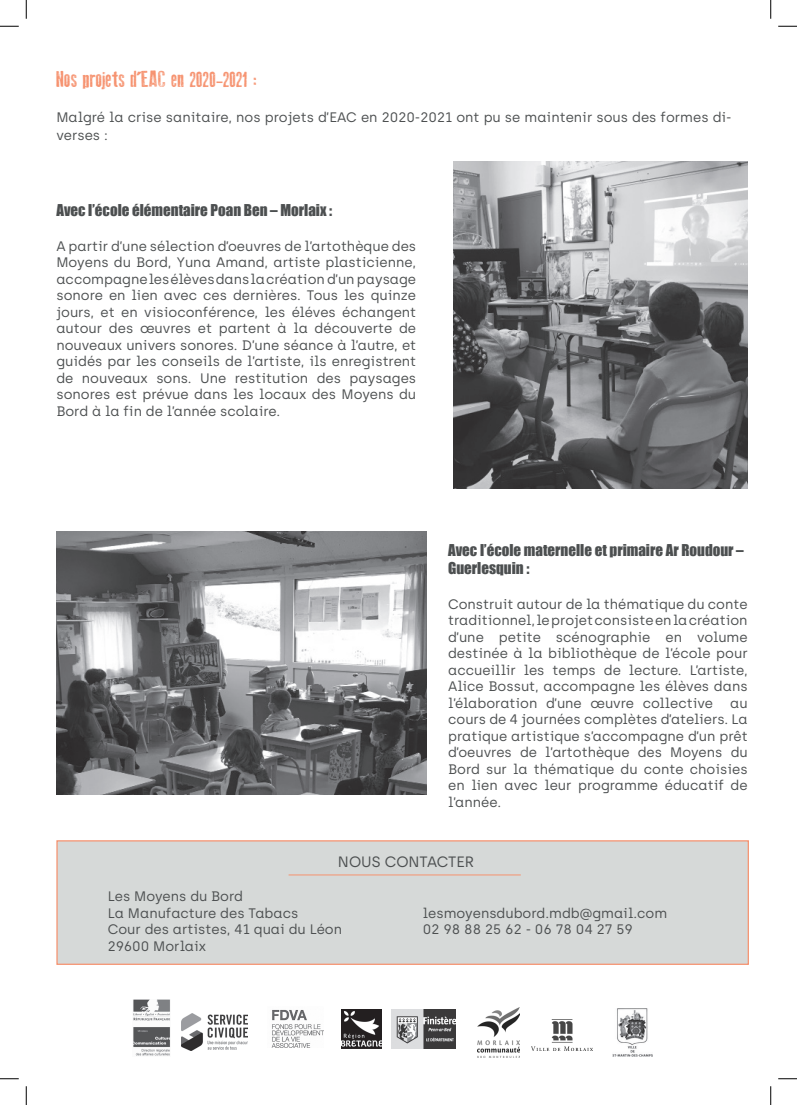
<style>
.page{position:relative;width:797px;height:1105px;background:#fff}
.page>*{position:absolute;margin:0;border:0;box-sizing:border-box;transform-origin:0 0}
.t1{font:22.5px "Old Press";color:#f6926f}
.t2{font:15px/18px "Impact";color:#4c4f50}
.t3{font:15px "Archia";color:#4c4f50}
.t4{font:13.75px/16.5px "Archia";color:#4c4f50;text-align:justify}
</style>
<div class="page">
<img style="left:453px;top:162px;width:294px;height:326px">
<img style="left:56px;top:532px;width:371px;height:262px">
<div style="left:56px;top:840px;width:693px;height:125px;background:#d6d9d8;border:1px solid #f6926f"></div>
<hr style="left:288px;top:875px;width:233px;height:1px;background:#f6926f">
<img style="left:341px;top:1010px;width:40px;height:38px">
<img style="left:478px;top:1008px;width:41px;height:49px">
<img style="left:531px;top:1021px;width:61px;height:29px">
<img style="left:612px;top:1009px;width:40px;height:47px">
<img style="left:181px;top:1013px;width:67px;height:38px">
<img style="left:133px;top:999px;width:37px;height:57px">
<img style="left:391px;top:1010px;width:65px;height:38px">
<img style="left:272px;top:1010px;width:51px;height:37px">
<svg style="left:0;top:25px;width:19px;height:2px"></svg>
<svg style="left:778px;top:25px;width:19px;height:2px"></svg>
<svg style="left:0;top:1078px;width:19px;height:1px"></svg>
<svg style="left:778px;top:1078px;width:19px;height:1px"></svg>
<svg style="left:25px;top:0;width:2px;height:19px"></svg>
<svg style="left:25px;top:1086px;width:2px;height:19px"></svg>
<svg style="left:770px;top:0;width:1px;height:19px"></svg>
<svg style="left:770px;top:1086px;width:1px;height:19px"></svg>
<p class="t1" style="left:56px;top:67px;width:202px">Nos projets d’EAC en 2020-2021 :</p>
<p class="t4" style="left:56px;top:108px;width:677px;line-height:18px">Malgré la crise sanitaire, nos projets d’EAC en 2020-2021 ont pu se maintenir sous des formes di&shy;verses :</p>
<p class="t2" style="left:56px;top:201px;width:277px">Avec l’école élémentaire Poan Ben – Morlaix :</p>
<p class="t4" style="left:56px;top:237px;width:361px">A partir d’une sélection d’oeuvres de l’artothèque des Moyens du Bord, Yuna Amand, artiste plasticienne, accompagne les élèves dans la création d’un paysage sonore en lien avec ces dernières. Tous les quinze jours, et en visioconférence, les éléves échangent autour des œuvres et partent à la découverte de nouveaux univers sonores. D’une séance à l’autre, et guidés par les conseils de l’artiste, ils enregistrent de nouveaux sons. Une restitution des paysages sonores est prévue dans les locaux des Moyens du Bord à la fin de l’année scolaire.</p>
<p class="t2" style="left:448px;top:541px;width:297px">Avec l’école maternelle et primaire Ar Roudour –<br>Guerlesquin :</p>
<p class="t4" style="left:448px;top:596px;width:301px">Construit autour de la thématique du conte traditionnel, le projet consiste en la création d’une petite scénographie en volume destinée à la bibliothèque de l’école pour accueillir les temps de lecture. L’artiste, Alice Bossut, accompagne les élèves dans l’élaboration d’une œuvre collective au cours de 4 journées complètes d’ateliers. La pratique artistique s’accompagne d’un prêt d’oeuvres de l’artothèque des Moyens du Bord sur la thématique du conte choisies en lien avec leur programme éducatif de l’année.</p>
<p class="t3" style="left:338px;top:852px;width:138px">NOUS CONTACTER</p>
<p class="t4" style="left:108px;top:888px;width:137px">Les Moyens du Bord</p>
<p class="t4" style="left:108px;top:904px;width:192px">La Manufacture des Tabacs</p>
<p class="t4" style="left:423px;top:904px;width:246px">lesmoyensdubord.mdb@gmail.com</p>
<p class="t4" style="left:108px;top:921px;width:236px">Cour des artistes, 41 quai du Léon</p>
<p class="t4" style="left:423px;top:921px;width:212px">02 98 88 25 62 - 06 78 04 27 59</p>
<p class="t4" style="left:108px;top:937px;width:100px">29600 Morlaix</p>
</div>
